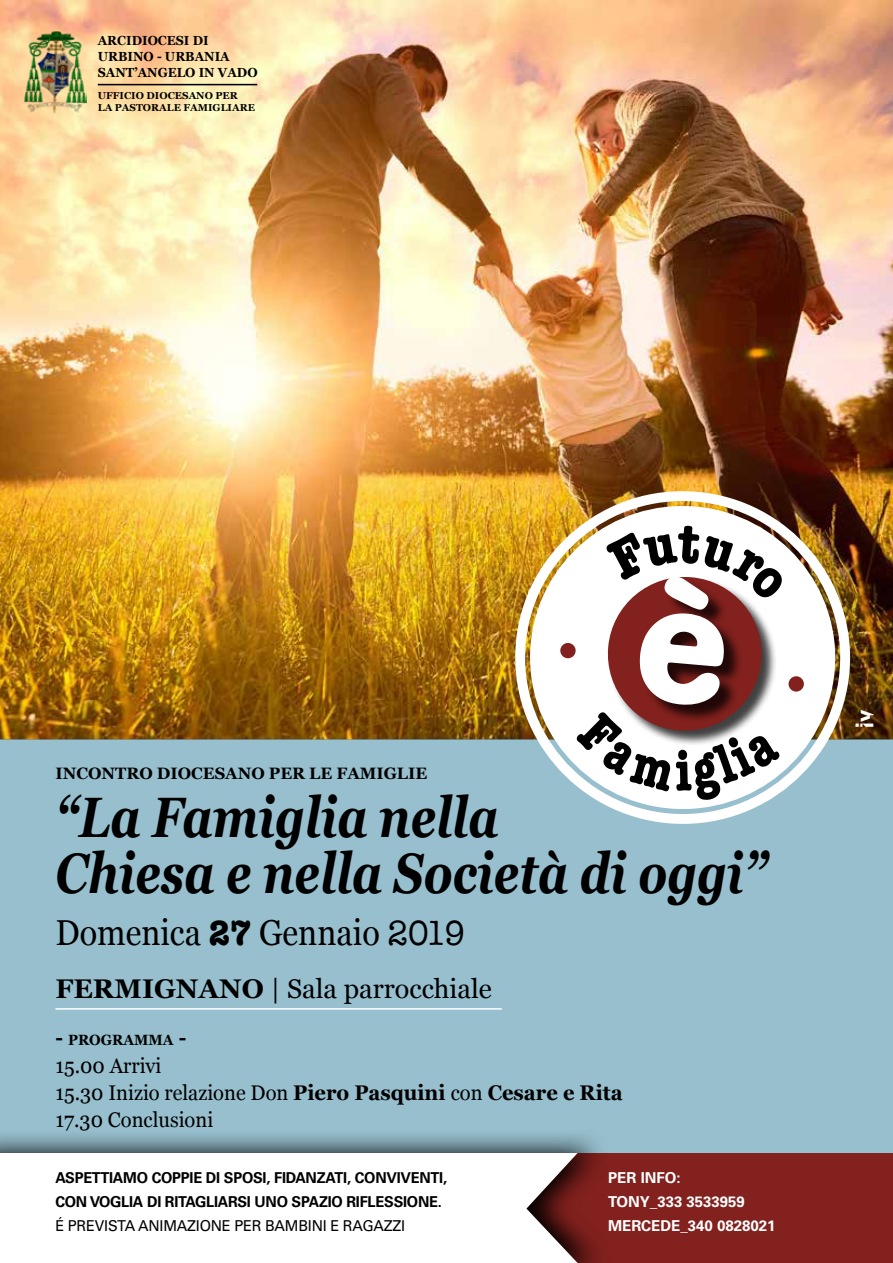
<style>
.page{position:relative;width:893px;height:1263px;background:#fff}
.page>*{position:absolute;margin:0;border:0;box-sizing:border-box;transform-origin:0 0}
.t1{font:italic 700 57px/55.3px "Georgia";color:#000;scale:.8 1}
.t2{font:36px "Georgia";color:#000;scale:.9 1}
.t3{font:27.45px "Mordu";color:#fff}
.t4{font:27px "Georgia";color:#000}
.t5{font:21.15px/27px "Georgia";color:#000;scale:.95 1}
.t6{font:700 16.5px "Georgia";color:#000}
.t7{font:700 15px/24px "Univers";letter-spacing:-.015em;color:#000}
.t8{font:700 15px/24px "Univers";color:#fff}
.t9{font:15px "Univers";letter-spacing:-.015em;color:#000}
.t10{font:700 14.85px "Georgia";color:#000;scale:.95 1}
.t11{font:700 13.2px/15.8px "Georgia";color:#000;scale:.95 1}
.t12{font:700 10.05px/12px "Georgia";color:#000}
.s1{font-family:"American Typewriter";font-weight:700}
.s2{font-family:"American Typewriter"}
.s3{font-weight:700}
.s4{font-size:21.15px}
</style>
<div class="page">
<img style="left:0;top:1px;width:893px;height:739px">
<div style="left:0;top:740px;width:893px;height:523px;background:#97bfce"></div>
<img style="left:23px;top:30px;width:64px;height:84px">
<hr style="left:98px;top:84px;width:159px;height:1px;background:#000">
<div style="left:183px;top:1153px;width:710px;height:110px;background:#82211d"></div>
<svg style="left:0;top:1135px;width:599px;height:128px"></svg>
<div style="left:0;top:1153px;width:578px;height:110px;background:#fff"></div>
<img style="left:502px;top:478px;width:361px;height:346px">
<img style="left:523px;top:499px;width:319px;height:310px">
<svg style="left:577px;top:526px;width:205px;height:274px"></svg>
<div style="left:561px;top:644px;width:14px;height:13px;background:#82211d;border-radius:50%"></div>
<div style="left:560px;top:643px;width:16px;height:15px;border:2px solid #82211d;border-radius:50%"></div>
<div style="left:789px;top:677px;width:14px;height:14px;background:#82211d;border-radius:50%"></div>
<div style="left:788px;top:676px;width:16px;height:16px;border:2px solid #82211d;border-radius:50%"></div>
<hr style="left:55px;top:1008px;width:447px;height:2px;background:#fff">
<p class="t11" style="left:98px;top:32px;width:170px">ARCIDIOCESI DI<br>URBINO - URBANIA<br>SANT’ANGELO IN VADO</p>
<p class="t12" style="left:98px;top:89px;width:159px">UFFICIO DIOCESANO PER<br>LA PASTORALE FAMIGLIARE</p>
<p class="t6" style="left:55px;top:761px;width:373px">INCONTRO DIOCESANO PER LE FAMIGLIE</p>
<h1 class="t1" style="left:55px;top:787px;width:891px">“La Famiglia nella<br>Chiesa e nella Società di oggi”</h1>
<h2 class="t2" style="left:55px;top:906px;width:457px">Domenica <span class="s1">27</span> Gennaio <span class="s2">2019</span></h2>
<h3 class="t4" style="left:55px;top:969px;width:438px"><span class="s3">FERMIGNANO</span> | Sala parrocchiale</h3>
<p class="t10" style="left:55px;top:1028px;width:139px"><span class="s4">-</span> PROGRAMMA <span class="s4">-</span></p>
<h3 class="t5" style="left:55px;top:1051px;width:599px">15.00 Arrivi<br>15.30 Inizio relazione Don <span class="s3">Piero Pasquini</span> con <span class="s3">Cesare e Rita<br></span>17.30 Conclusioni</h3>
<p class="t7" style="left:55px;top:1166px;width:393px">ASPETTIAMO COPPIE DI SPOSI, FIDANZATI, CONVIVENTI,<br>CON VOGLIA DI RITAGLIARSI UNO SPAZIO RIFLESSIONE.</p>
<p class="t9" style="left:55px;top:1216px;width:351px">É PREVISTA ANIMAZIONE PER BAMBINI E RAGAZZI</p>
<p class="t8" style="left:608px;top:1166px;width:169px">PER INFO:<br>TONY_333 3533959<br>MERCEDE_340 0828021</p>
<h3 class="t3" style="left:853px;top:727px;width:19px;rotate:-90deg">iv</h3>
</div>
